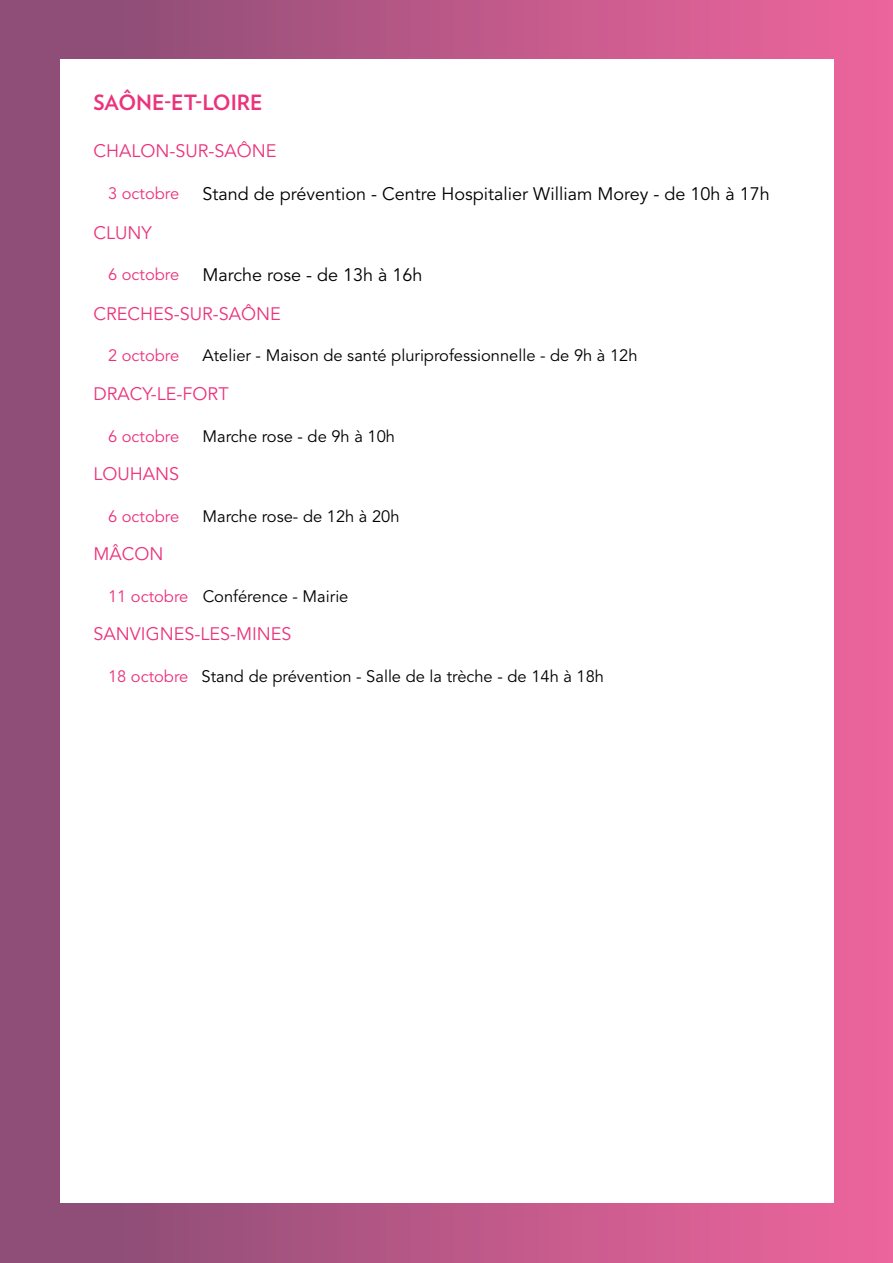
<style>
.page{position:relative;width:893px;height:1263px;background:#fff}
.page>*{position:absolute;margin:0;border:0;box-sizing:border-box;transform-origin:0 0}
.t1{font:700 21px "Verlag";color:#eb337d}
.t2{font:18px "Avenir LT Std";color:#eb337d}
.t3{font:18px "Avenir LT Std";color:#000}
.t4{font:16.5px "Avenir LT Std";color:#000}
.t5{font:16.5px "Avenir LT Std";color:#eb337d}
.s1{color:#eb337d}
</style>
<div class="page">
<div style="left:0;top:0;width:893px;height:1263px;background:linear-gradient(to right,#854b73,#ee659d)"></div>
<div style="left:60px;top:60px;width:773px;height:1143px;background:#fff"></div>
<p class="t1" style="left:94px;top:86px;width:171px">SAÔNE-ET-LOIRE</p>
<p class="t2" style="left:94px;top:141px;width:185px">CHALON-SUR-SAÔNE</p>
<p class="t5" style="left:108px;top:184px;width:73px">3 octobre</p>
<p class="t3" style="left:202px;top:184px;width:569px">Stand de prévention - Centre Hospitalier William Morey - de 10h à 17h</p>
<p class="t2" style="left:94px;top:222px;width:60px">CLUNY</p>
<p class="t5" style="left:108px;top:265px;width:73px">6 octobre</p>
<p class="t3" style="left:202px;top:265px;width:222px">Marche rose - de 13h à 16h</p>
<p class="t2" style="left:94px;top:303px;width:189px">CRECHES-SUR-SAÔNE</p>
<p class="t5" style="left:108px;top:346px;width:73px">2 octobre</p>
<p class="t4" style="left:202px;top:346px;width:437px">Atelier - Maison de santé pluriprofessionnelle - de 9h à 12h</p>
<p class="t2" style="left:94px;top:383px;width:137px">DRACY-LE-FORT</p>
<p class="t5" style="left:108px;top:426px;width:73px">6 octobre</p>
<p class="t4" style="left:202px;top:426px;width:194px">Marche rose - de 9h à 10h</p>
<p class="t2" style="left:94px;top:464px;width:87px">LOUHANS</p>
<p class="t5" style="left:108px;top:506px;width:73px">6 octobre</p>
<p class="t4" style="left:202px;top:506px;width:199px">Marche rose- de 12h à 20h</p>
<p class="t2" style="left:94px;top:544px;width:72px">MÂCON</p>
<p class="t4" style="left:108px;top:586px;width:242px"><span class="s1">11 octobre</span> Conférence - Mairie</p>
<p class="t2" style="left:94px;top:624px;width:199px">SANVIGNES-LES-MINES</p>
<p class="t4" style="left:108px;top:667px;width:498px"><span class="s1">18 octobre</span> Stand de prévention - Salle de la trèche - de 14h à 18h</p>
</div>
